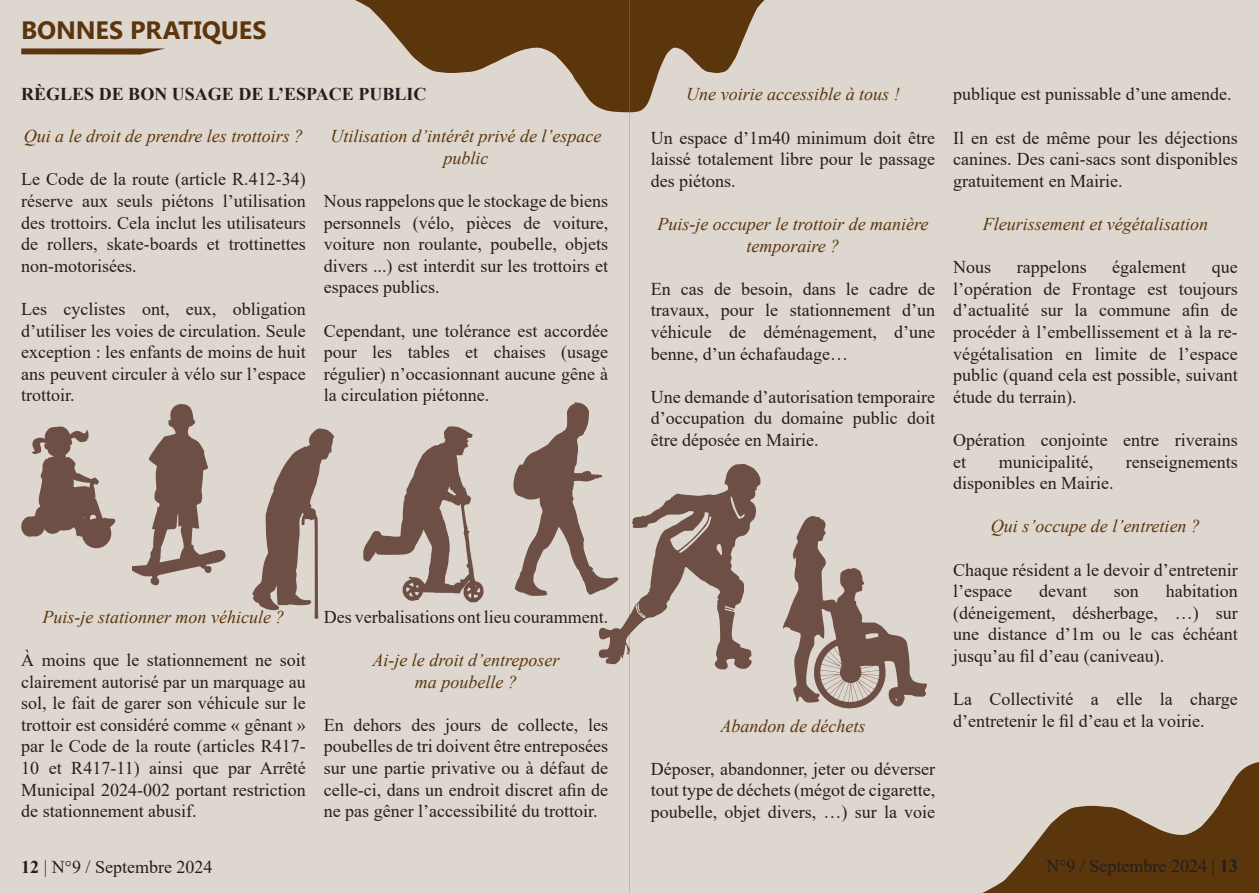
<style>
.page{position:relative;width:1259px;height:893px;background:#fff}
.page>*{position:absolute;margin:0;border:0;box-sizing:border-box;transform-origin:0 0}
.t1{font:700 25.2px "Microsoft Phags Pa";letter-spacing:-.005em;color:#5b350c}
.t2{font:18px/21.6px "Times New Roman";color:#231f20;text-align:justify}
.t3{font:italic 18px/21.6px "Times New Roman";color:#5b350c;text-align:center}
.t4{font:700 18px "Times New Roman";color:#231f20}
.s1{font-weight:700}
</style>
<div class="page">
<div style="left:0;top:0;width:629px;height:893px;background:#ded7cf"></div>
<svg style="left:21px;top:48px;width:144px;height:7px"></svg>
<svg style="left:21px;top:426px;width:94px;height:122px"></svg>
<svg style="left:363px;top:426px;width:120px;height:176px"></svg>
<svg style="left:132px;top:404px;width:93px;height:181px"></svg>
<svg style="left:252px;top:428px;width:82px;height:191px"></svg>
<div style="left:629px;top:0;width:630px;height:893px;background:#ded7cf"></div>
<svg style="left:982px;top:762px;width:277px;height:131px"></svg>
<svg style="left:783px;top:516px;width:144px;height:192px"></svg>
<svg style="left:513px;top:402px;width:247px;height:268px"></svg>
<svg style="left:355px;top:0;width:410px;height:112px"></svg>
<h1 class="t1" style="left:21px;top:12px;width:247px">BONNES PRATIQUES</h1>
<p class="t4" style="left:21px;top:81px;width:407px">RÈGLES DE BON USAGE DE L’ESPACE PUBLIC</p>
<p class="t3" style="left:24px;top:125px;width:281px">Qui a le droit de prendre les trottoirs ?</p>
<p class="t2" style="left:21px;top:168px;width:286px">Le Code de la route (article R.412-34) réserve aux seuls piétons l’utilisation des trottoirs. Cela inclut les utilisateurs de rollers, skate-boards et trottinettes non-motorisées.</p>
<p class="t2" style="left:21px;top:298px;width:286px">Les cyclistes ont, eux, obligation d’utiliser les voies de circulation. Seule exception : les enfants de moins de huit ans peuvent circuler à vélo sur l’espace trottoir.</p>
<p class="t3" style="left:330px;top:125px;width:272px">Utilisation d’intérêt privé de l’espace public</p>
<p class="t2" style="left:324px;top:190px;width:286px">Nous rappelons que le stockage de biens personnels (vélo, pièces de voiture, voiture non roulante, poubelle, objets divers ...) est interdit sur les trottoirs et espaces publics.</p>
<p class="t2" style="left:324px;top:319px;width:286px">Cependant, une tolérance est accordée pour les tables et chaises (usage régulier) n’occasionnant aucune gêne à la circulation piétonne.</p>
<p class="t3" style="left:42px;top:605px;width:243px">Puis-je stationner mon véhicule ?</p>
<p class="t2" style="left:21px;top:648px;width:286px">À moins que le stationnement ne soit clairement autorisé par un marquage au sol, le fait de garer son véhicule sur le trottoir est considéré comme « gênant » par le Code de la route (articles R417- 10 et R417-11) ainsi que par Arrêté Municipal 2024-002 portant restriction de stationnement abusif.</p>
<p class="t2" style="left:21px;top:856px;width:193px"><span class="s1">12</span> | N°9 / Septembre 2024</p>
<p class="t2" style="left:324px;top:605px;width:286px">Des verbalisations ont lieu couramment.</p>
<p class="t3" style="left:372px;top:649px;width:189px">Ai-je le droit d’entreposer ma poubelle ?</p>
<p class="t2" style="left:324px;top:713px;width:286px">En dehors des jours de collecte, les poubelles de tri doivent être entreposées sur une partie privative ou à défaut de celle-ci, dans un endroit discret afin de ne pas gêner l’accessibilité du trottoir.</p>
<p class="t3" style="left:686px;top:83px;width:215px">Une voirie accessible à tous !</p>
<p class="t2" style="left:651px;top:126px;width:286px">Un espace d’1m40 minimum doit être laissé totalement libre pour le passage des piétons.</p>
<p class="t3" style="left:657px;top:213px;width:273px">Puis-je occuper le trottoir de manière temporaire ?</p>
<p class="t2" style="left:651px;top:277px;width:286px">En cas de besoin, dans le cadre de travaux, pour le stationnement d’un véhicule de déménagement, d’une benne, d’un échafaudage…</p>
<p class="t2" style="left:651px;top:385px;width:286px">Une demande d’autorisation temporaire d’occupation du domaine public doit être déposée en Mairie.</p>
<p class="t3" style="left:720px;top:714px;width:146px">Abandon de déchets</p>
<p class="t2" style="left:651px;top:757px;width:286px">Déposer, abandonner, jeter ou déverser tout type de déchets (mégot de cigarette, poubelle, objet divers, …) sur la voie</p>
<p class="t2" style="left:953px;top:83px;width:280px">publique est punissable d’une amende.</p>
<p class="t2" style="left:953px;top:126px;width:286px">Il en est de même pour les déjections canines. Des cani-sacs sont disponibles gratuitement en Mairie.</p>
<p class="t3" style="left:983px;top:213px;width:226px">Fleurissement et végétalisation</p>
<p class="t2" style="left:953px;top:256px;width:39px">Nous</p>
<p class="t2" style="left:1016px;top:256px;width:71px">rappelons</p>
<p class="t2" style="left:1112px;top:256px;width:75px">également</p>
<p class="t2" style="left:953px;top:256px;width:286px;text-indent:258px">que l’opération de Frontage est toujours d’actualité sur la commune afin de procéder à l’embellissement et à la re&shy;végétalisation en limite de l’espace public (quand cela est possible, suivant étude du terrain).</p>
<p class="t2" style="left:953px;top:429px;width:286px">Opération conjointe entre riverains et</p>
<p class="t2" style="left:998px;top:450px;width:96px">municipalité,</p>
<p class="t2" style="left:1125px;top:450px;width:113px">renseignements</p>
<p class="t2" style="left:953px;top:472px;width:162px">disponibles en Mairie.</p>
<p class="t3" style="left:991px;top:515px;width:211px">Qui s’occupe de l’entretien ?</p>
<p class="t2" style="left:953px;top:558px;width:286px">Chaque résident a le devoir d’entretenir l’espace</p>
<p class="t2" style="left:953px;top:580px;width:286px;text-indent:212px">habitation (déneigement, désherbage, …) sur une distance d’1m ou le cas échéant jusqu’au fil d’eau (caniveau).</p>
<p class="t2" style="left:953px;top:688px;width:286px">La Collectivité a elle la charge d’entretenir le fil d’eau et la voirie.</p>
<p class="t2" style="left:1039px;top:580px;width:49px">devant</p>
<p class="t2" style="left:1114px;top:580px;width:27px">son</p>
<p class="t2" style="left:1046px;top:855px;width:193px">N°9 / Septembre 2024 | <span class="s1">13</span></p>
</div>
